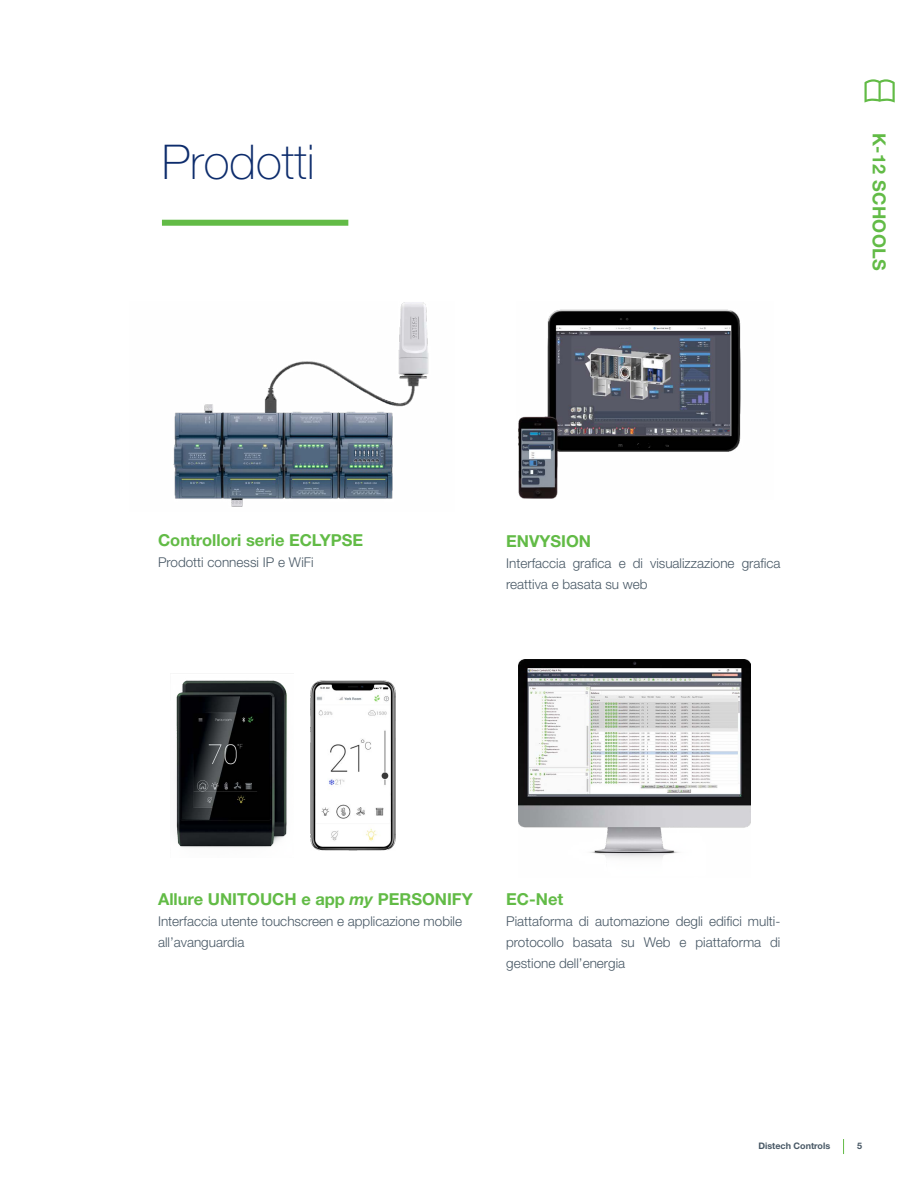
<style>
.page{position:relative;width:918px;height:1188px;background:#fff}
.page>*{position:absolute;margin:0;border:0;box-sizing:border-box;transform-origin:0 0}
.t1{font:100 48px "Helvetica Neue LT Std";color:#0d2c6c}
.t2{font:700 18px "Helvetica Neue LT Std";letter-spacing:.02em;color:#62bb46}
.t3{font:700 16.5px "Helvetica Neue LT Std";color:#62bb46}
.t4{font:300 13.5px/21px "Helvetica Neue LT Std";color:#485865}
.t5{font:700 9px "Helvetica Neue LT Std";color:#485865}
.s1{font-style:italic}
</style>
<div class="page">
<svg style="left:843px;top:1139px;width:1px;height:15px"></svg>
<svg style="left:864px;top:79px;width:31px;height:24px"></svg>
<div style="left:162px;top:220px;width:186px;height:6px;background:#62bb46"></div>
<img style="left:173px;top:302px;width:256px;height:205px">
<img style="left:518px;top:659px;width:232px;height:199px">
<img style="left:518px;top:309px;width:223px;height:190px">
<img style="left:176px;top:680px;width:111px;height:168px">
<img style="left:311px;top:680px;width:84px;height:170px">
<h1 class="t1" style="left:162px;top:134px;width:154px">Prodotti</h1>
<p class="t3" style="left:158px;top:530px;width:207px">Controllori serie ECLYPSE</p>
<p class="t4" style="left:158px;top:551px;width:157px">Prodotti connessi IP e WiFi</p>
<h2 class="t2" style="left:891px;top:133px;width:140px;rotate:90deg">K-12 SCHOOLS</h2>
<p class="t3" style="left:506px;top:531px;width:86px">ENVYSION</p>
<p class="t4" style="left:506px;top:553px;width:276px">Interfaccia grafica e di visualizzazione grafica reattiva e basata su web</p>
<p class="t3" style="left:158px;top:889px;width:316px">Allure UNITOUCH e app <span class="s1">my</span> PERSONIFY</p>
<p class="t4" style="left:158px;top:910px;width:306px">Interfaccia utente touchscreen e applicazione mobile all’avanguardia</p>
<p class="t3" style="left:506px;top:889px;width:59px">EC-Net</p>
<p class="t4" style="left:506px;top:910px;width:276px;text-align:justify">Piattaforma di automazione degli edifici multi&shy;protocollo basata su Web e piattaforma di gestione dell’energia</p>
<p class="t5" style="left:758px;top:1141px;width:73px">Distech Controls</p>
<p class="t5" style="left:857px;top:1141px;width:7px">5</p>
</div>
